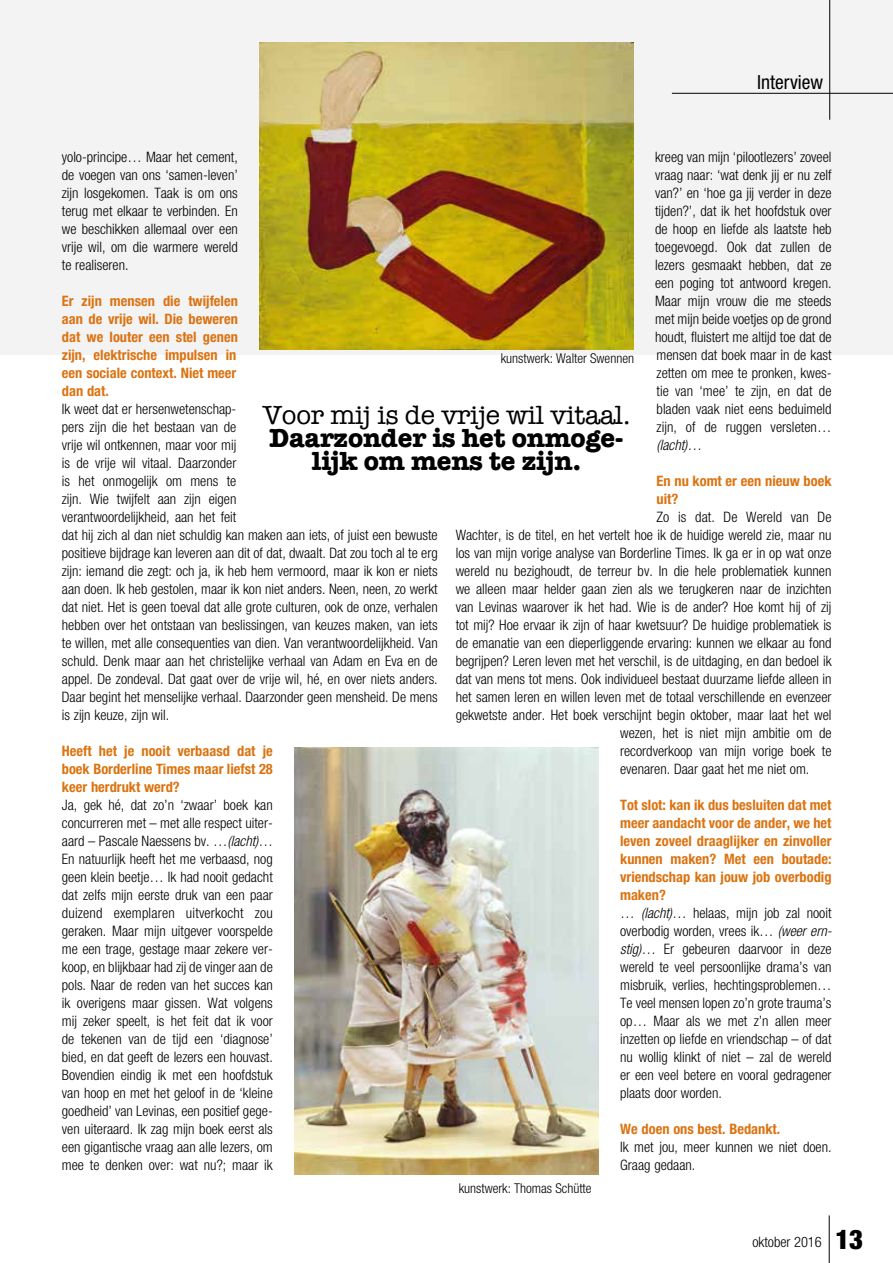
<style>
.page{position:relative;width:893px;height:1263px;background:#fff}
.page>*{position:absolute;margin:0;border:0;box-sizing:border-box;transform-origin:0 0}
.t1{font:700 27px/23px "American Typewriter";letter-spacing:-.01em;color:#000;text-align:center}
.t2{font:27px "American Typewriter";letter-spacing:-.01em;color:#000}
.t3{font:condensed 19.5px "Helvetica Neue LT Std";color:#000}
.t4{font:300 condensed 14.4px/18px "Helvetica Neue LT Std";color:#000;text-align:justify}
.t5{font:700 condensed 14.4px/18px "Helvetica Neue LT Std";color:#db7311;text-align:justify}
.t6{font:italic 300 condensed 14.4px "Helvetica Neue LT Std";color:#000}
.t7{font:300 condensed 13.5px "Helvetica Neue LT Std";color:#000}
.s1{font-style:italic}
.s2{font-weight:700;color:#db7311}
.s3{font-weight:900;font-size:27px}
</style>
<div class="page">
<div style="left:0;top:0;width:893px;height:354px;background:#f4f3f4"></div>
<img style="left:260px;top:42px;width:373px;height:307px">
<hr style="left:829px;top:1215px;width:1px;height:48px;background:#000">
<hr style="left:672px;top:93px;width:221px;height:1px;background:#000">
<hr style="left:829px;top:0;width:1px;height:120px;background:#000">
<img style="left:295px;top:748px;width:303px;height:426px">
<h2 class="t3" style="left:757px;top:71px;width:68px">Interview</h2>
<p class="t4" style="left:62px;top:148px;width:178px">yolo-principe… Maar het cement, de voegen van ons ‘samen-leven’ zijn losgekomen. Taak is om ons terug met elkaar te verbinden. En we beschikken allemaal over een vrije wil, om die warmere wereld te realiseren.</p>
<p class="t5" style="left:62px;top:292px;width:178px">Er zijn mensen die twijfelen aan de vrije wil. Die beweren dat we louter een stel genen zijn, elektrische impulsen in een sociale context. Niet meer dan dat.</p>
<p class="t4" style="left:62px;top:400px;width:377px;text-align:left">Ik weet dat er hersenwetenschap-<br>pers zijn die het bestaan van de<br>vrije wil ontkennen, maar voor mij<br>is de vrije wil vitaal. Daarzonder<br>is het onmogelijk om mens te<br>zijn. Wie twijfelt aan zijn eigen<br>verantwoordelijkheid, aan het feit<br>dat hij zich al dan niet schuldig kan maken aan iets, of juist een bewuste positieve bijdrage kan leveren aan dit of dat, dwaalt. Dat zou toch al te erg zijn: iemand die zegt: och ja, ik heb hem vermoord, maar ik kon er niets aan doen. Ik heb gestolen, maar ik kon niet anders. Neen, neen, zo werkt dat niet. Het is geen toeval dat alle grote culturen, ook de onze, verhalen hebben over het ontstaan van beslissingen, van keuzes maken, van iets te willen, met alle consequenties van dien. Van verantwoordelijkheid. Van schuld. Denk maar aan het christelijke verhaal van Adam en Eva en de appel. De zondeval. Dat gaat over de vrije wil, hé, en over niets anders.<br>Daar begint het menselijke verhaal. Daarzonder geen mensheid. De mens is zijn keuze, zijn wil.</p>
<p class="t5" style="left:62px;top:742px;width:212px">Heeft het je nooit verbaasd dat je boek Borderline Times maar liefst 28 keer herdrukt werd?</p>
<p class="t4" style="left:62px;top:796px;width:213px">Ja, gek hé, dat zo’n ‘zwaar’ boek kan concurreren met – met alle respect uiter&shy;aard – Pascale Naessens bv. …<span class="s1">(lacht)… </span>En natuurlijk heeft het me verbaasd, nog geen klein beetje… Ik had nooit gedacht dat zelfs mijn eerste druk van een paar duizend exemplaren uitverkocht zou geraken. Maar mijn uitgever voorspelde me een trage, gestage maar zekere ver&shy;koop, en blijkbaar had zij de vinger aan de pols. Naar de reden van het succes kan ik overigens maar gissen. Wat volgens mij zeker speelt, is het feit dat ik voor de tekenen van de tijd een ‘diagnose’ bied, en dat geeft de lezers een houvast.<br>Bovendien eindig ik met een hoofdstuk van hoop en met het geloof in de ‘kleine goedheid’ van Levinas, een positief gege&shy;ven uiteraard. Ik zag mijn boek eerst als een gigantische vraag aan alle lezers, om mee te denken over: wat nu?; maar ik</p>
<p class="t4" style="left:655px;top:148px;width:178px">kreeg van mijn ‘pilootlezers’ zoveel vraag naar: ‘wat denk jij er nu zelf van?’ en ‘hoe ga jij verder in deze tijden?’, dat ik het hoofdstuk over de hoop en liefde als laatste heb toegevoegd. Ook dat zullen de lezers gesmaakt hebben, dat ze een poging tot antwoord kregen.<br>Maar mijn vrouw die me steeds met mijn beide voetjes op de grond houdt, fluistert me altijd toe dat de mensen dat boek maar in de kast zetten om mee te pronken, kwes&shy;tie van ‘mee’ te zijn, en dat de bladen vaak niet eens beduimeld zijn, of de ruggen versleten…</p>
<p class="t6" style="left:657px;top:437px;width:47px">(lacht)…</p>
<p class="t5" style="left:657px;top:472px;width:176px">En nu komt er een nieuw boek uit?</p>
<p class="t4" style="left:657px;top:508px;width:176px">Zo is dat. De Wereld van De</p>
<p class="t4" style="left:456px;top:526px;width:377px">Wachter, is de titel, en het vertelt hoe ik de huidige wereld zie, maar nu</p>
<p class="t4" style="left:456px;top:544px;width:377px">los van mijn vorige analyse van Borderline Times. Ik ga er in op wat onze</p>
<p class="t4" style="left:456px;top:562px;width:377px">wereld nu bezighoudt, de terreur bv. In die hele problematiek kunnen</p>
<p class="t4" style="left:456px;top:580px;width:377px">we alleen maar helder gaan zien als we terugkeren naar de inzichten</p>
<p class="t4" style="left:456px;top:598px;width:377px">van Levinas waarover ik het had. Wie is de ander? Hoe komt hij of zij</p>
<p class="t4" style="left:456px;top:616px;width:377px">tot mij? Hoe ervaar ik zijn of haar kwetsuur? De huidige problematiek is</p>
<p class="t4" style="left:456px;top:634px;width:377px">de emanatie van een dieperliggende ervaring: kunnen we elkaar au fond</p>
<p class="t4" style="left:456px;top:652px;width:377px">begrijpen? Leren leven met het verschil, is de uitdaging, en dan bedoel ik</p>
<p class="t4" style="left:456px;top:670px;width:377px">dat van mens tot mens. Ook individueel bestaat duurzame liefde alleen in</p>
<p class="t4" style="left:456px;top:688px;width:377px">het samen leren en willen leven met de totaal verschillende en evenzeer</p>
<p class="t4" style="left:456px;top:706px;width:377px">gekwetste ander. Het boek verschijnt begin oktober, maar laat het wel</p>
<p class="t4" style="left:620px;top:724px;width:213px">wezen, het is niet mijn ambitie om de</p>
<p class="t4" style="left:620px;top:742px;width:213px">recordverkoop van mijn vorige boek te</p>
<p class="t4" style="left:620px;top:760px;width:191px">evenaren. Daar gaat het me niet om.</p>
<p class="t4" style="left:620px;top:796px;width:213px;text-align:left"><span class="s2">Tot slot: kan ik dus besluiten dat met meer aandacht voor de ander, we het leven zoveel draaglijker en zinvoller kunnen maken? Met een boutade: vriendschap kan jouw job overbodig maken?<br></span><span class="s1">… (lacht)…</span> helaas, mijn job zal nooit overbodig worden, vrees ik… <span class="s1">(weer ern&shy;stig)…</span> Er gebeuren daarvoor in deze wereld te veel persoonlijke drama’s van misbruik, verlies, hechtingsproblemen… Te veel mensen lopen zo’n grote trauma’s op… Maar als we met z’n allen meer inzetten op liefde en vriendschap – of dat nu wollig klinkt of niet – zal de wereld er een veel betere en vooral gedragener plaats door worden.</p>
<p class="t5" style="left:620px;top:1120px;width:162px">We doen ons best. Bedankt.</p>
<p class="t4" style="left:620px;top:1138px;width:213px">Ik met jou, meer kunnen we niet doen.<br>Graag gedaan.</p>
<p class="t7" style="left:501px;top:351px;width:135px">kunstwerk: Walter Swennen</p>
<h1 class="t2" style="left:263px;top:394px;width:369px">Voor mij is de vrije wil vitaal.</h1>
<h1 class="t1" style="left:269px;top:425px;width:356px">Daarzonder is het onmoge&shy;lijk om mens te zijn.</h1>
<p class="t7" style="left:459px;top:1180px;width:134px">kunstwerk: Thomas Schütte</p>
<p class="t4" style="left:752px;top:1232px;width:112px">oktober 2016 <span class="s3">13</span></p>
</div>
